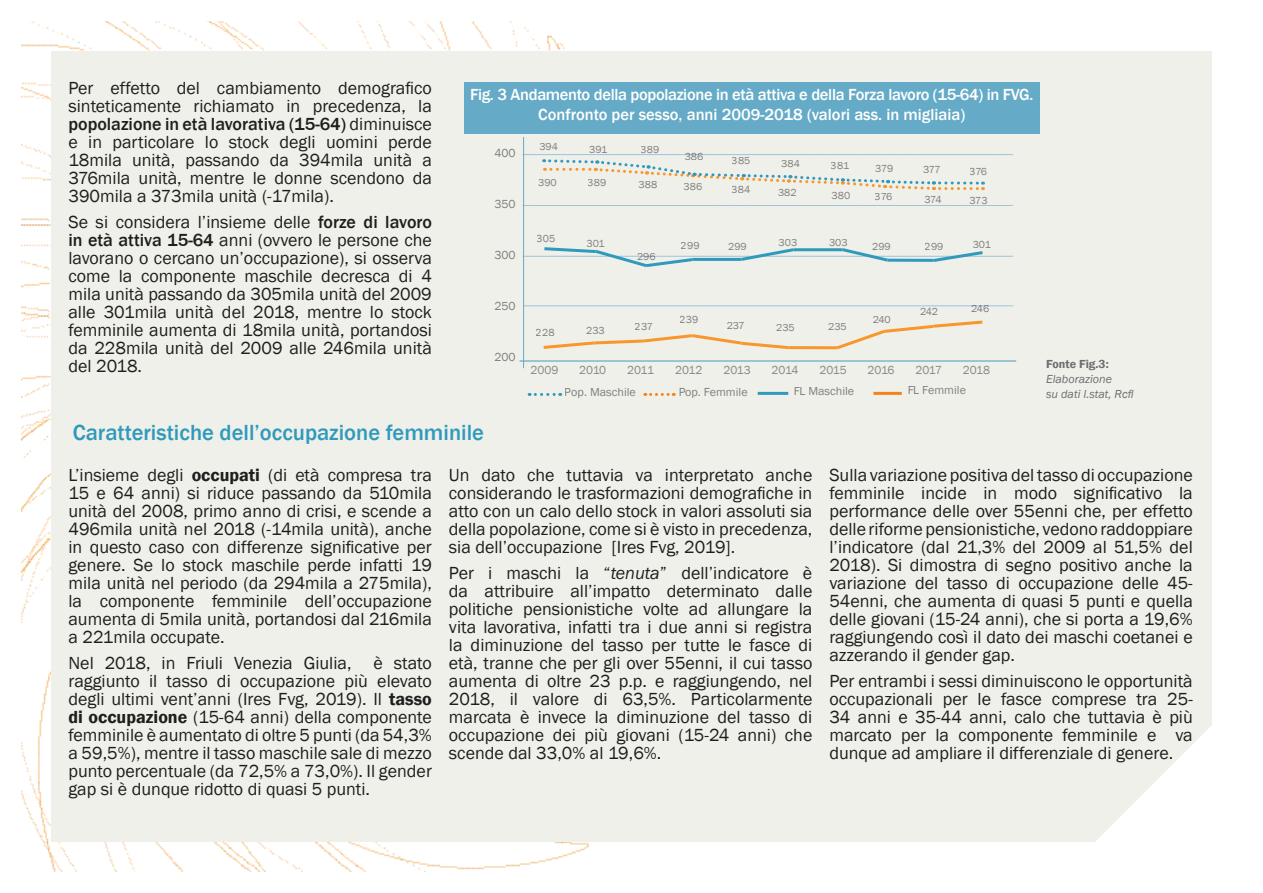
<style>
.page{position:relative;width:1263px;height:893px;background:#fff}
.page>*{position:absolute;margin:0;border:0;box-sizing:border-box;transform-origin:0 0}
.t1{font:500 22.5px "Franklin Gothic";color:#2f9abc}
.t2{font:18px/18px "Franklin Gothic";color:#231f20;text-align:justify}
.t3{font:500 16.5px/19.8px "Franklin Gothic";letter-spacing:-.02em;color:#fff;text-align:center}
.t4{font:12px "Franklin Gothic";color:#88878a}
.t5{font:italic 12px/15px "Franklin Gothic";color:#6c6d70}
.t6{font:600 12px "Franklin Gothic";color:#6c6d70}
.t7{font:10.5px "Franklin Gothic";color:#88878a}
.s1{font-weight:500}
.s2{font-weight:600}
.s3{font-style:italic}
</style>
<div class="page">
<img style="left:21px;top:21px;width:568px;height:851px">
<div style="left:51px;top:51px;width:1161px;height:791px;background:#f0f0ea"></div>
<hr style="left:519px;top:360px;width:497px;height:2px;background:#65aac7">
<svg style="left:524px;top:306px;width:489px;height:1px"></svg>
<div style="left:464px;top:82px;width:576px;height:52px;background:#65aac7"></div>
<svg style="left:529px;top:393px;width:32px;height:3px"></svg>
<svg style="left:645px;top:393px;width:29px;height:3px"></svg>
<hr style="left:758px;top:392px;width:30px;height:3px;background:#2f9abc">
<hr style="left:873px;top:392px;width:29px;height:3px;background:#f58220">
<svg style="left:524px;top:205px;width:489px;height:1px"></svg>
<hr style="left:523px;top:137px;width:1px;height:231px;background:#65aac7">
<svg style="left:540px;top:332px;width:251px;height:19px"></svg>
<hr style="left:788px;top:346px;width:49px;height:3px;background:#f7972c">
<svg style="left:833px;top:319px;width:152px;height:33px"></svg>
<svg style="left:523px;top:246px;width:490px;height:23px"></svg>
<svg style="left:523px;top:154px;width:490px;height:37px"></svg>
<p class="t2" style="left:68px;top:79px;width:365px">Per effetto del cambiamento demografico sinteticamente richiamato in precedenza, la <span class="s1">popolazione in età lavorativa (15-64)</span> diminuisce e in particolare lo stock degli uomini perde 18mila unità, passando da 394mila unità a 376mila unità, mentre le donne scendono da 390mila a 373mila unità (-17mila).</p>
<p class="t2" style="left:68px;top:213px;width:365px">Se si considera l’insieme delle <span class="s1">forze di lavoro in età attiva 15-64</span> anni (ovvero le persone che lavorano o cercano un’occupazione), si osserva come la componente maschile decresca di 4 mila unità passando da 305mila unità del 2009 alle 301mila unità del 2018, mentre lo stock femminile aumenta di 18mila unità, portandosi da 228mila unità del 2009 alle 246mila unità del 2018.</p>
<p class="t3" style="left:470px;top:85px;width:565px">Fig. 3 Andamento della popolazione in età attiva e della Forza lavoro (15-64) in FVG.<br>Confronto per sesso, anni 2009-2018 (valori ass. in migliaia)</p>
<p class="t4" style="left:494px;top:145px;width:23px">400</p>
<p class="t4" style="left:494px;top:196px;width:23px">350</p>
<p class="t4" style="left:494px;top:247px;width:23px">300</p>
<p class="t7" style="left:539px;top:140px;width:20px">394</p>
<p class="t7" style="left:538px;top:176px;width:20px">390</p>
<p class="t7" style="left:537px;top:232px;width:20px">305</p>
<p class="t7" style="left:589px;top:143px;width:20px">391</p>
<p class="t7" style="left:641px;top:143px;width:20px">389</p>
<p class="t7" style="left:588px;top:176px;width:20px">389</p>
<p class="t7" style="left:639px;top:178px;width:20px">388</p>
<p class="t7" style="left:685px;top:150px;width:20px">386</p>
<p class="t7" style="left:684px;top:180px;width:20px">386</p>
<p class="t7" style="left:586px;top:237px;width:20px">301</p>
<p class="t7" style="left:681px;top:239px;width:20px">299</p>
<p class="t7" style="left:637px;top:250px;width:20px">296</p>
<p class="t7" style="left:732px;top:154px;width:20px">385</p>
<p class="t7" style="left:781px;top:157px;width:20px">384</p>
<p class="t7" style="left:732px;top:183px;width:20px">384</p>
<p class="t7" style="left:778px;top:186px;width:20px">382</p>
<p class="t7" style="left:831px;top:159px;width:20px">381</p>
<p class="t7" style="left:832px;top:189px;width:20px">380</p>
<p class="t7" style="left:875px;top:162px;width:20px">379</p>
<p class="t7" style="left:923px;top:163px;width:19px">377</p>
<p class="t7" style="left:875px;top:190px;width:19px">376</p>
<p class="t7" style="left:925px;top:193px;width:18px">374</p>
<p class="t7" style="left:970px;top:165px;width:19px">376</p>
<p class="t7" style="left:969px;top:194px;width:20px">373</p>
<p class="t7" style="left:728px;top:240px;width:20px">299</p>
<p class="t7" style="left:779px;top:236px;width:20px">303</p>
<p class="t7" style="left:872px;top:240px;width:20px">299</p>
<p class="t7" style="left:925px;top:240px;width:20px">299</p>
<p class="t7" style="left:829px;top:236px;width:20px">303</p>
<p class="t7" style="left:973px;top:238px;width:20px">301</p>
<p class="t4" style="left:494px;top:298px;width:23px">250</p>
<p class="t4" style="left:494px;top:349px;width:23px">200</p>
<p class="t7" style="left:536px;top:326px;width:20px">228</p>
<p class="t7" style="left:680px;top:313px;width:20px">239</p>
<p class="t7" style="left:586px;top:324px;width:20px">233</p>
<p class="t7" style="left:635px;top:320px;width:20px">237</p>
<p class="t7" style="left:726px;top:319px;width:20px">237</p>
<p class="t7" style="left:776px;top:321px;width:20px">235</p>
<p class="t7" style="left:828px;top:320px;width:20px">235</p>
<p class="t7" style="left:873px;top:313px;width:20px">240</p>
<p class="t7" style="left:920px;top:305px;width:20px">242</p>
<p class="t7" style="left:971px;top:302px;width:20px">246</p>
<p class="t4" style="left:530px;top:362px;width:29px">2009</p>
<p class="t4" style="left:579px;top:362px;width:29px">2010</p>
<p class="t4" style="left:627px;top:362px;width:29px">2011</p>
<p class="t4" style="left:675px;top:362px;width:29px">2012</p>
<p class="t4" style="left:723px;top:362px;width:29px">2013</p>
<p class="t4" style="left:771px;top:362px;width:29px">2014</p>
<p class="t4" style="left:819px;top:362px;width:29px">2015</p>
<p class="t4" style="left:867px;top:362px;width:29px">2016</p>
<p class="t4" style="left:915px;top:362px;width:28px">2017</p>
<p class="t4" style="left:963px;top:362px;width:29px">2018</p>
<p class="t4" style="left:565px;top:385px;width:73px">Pop. Maschile</p>
<p class="t4" style="left:678px;top:384px;width:71px">Pop. Femmile</p>
<p class="t4" style="left:793px;top:384px;width:62px">FL Maschile</p>
<p class="t4" style="left:907px;top:383px;width:60px">FL Femmile</p>
<p class="t6" style="left:1046px;top:357px;width:64px">Fonte Fig.3:</p>
<p class="t5" style="left:1046px;top:372px;width:89px">Elaborazione<br>su dati I.stat, Rcfl</p>
<p class="t1" style="left:73px;top:419px;width:413px">Caratteristiche dell’occupazione femminile</p>
<p class="t2" style="left:68px;top:466px;width:365px">L’insieme degli <span class="s2">occupati</span> (di età compresa tra 15 e 64 anni) si riduce passando da 510mila unità del 2008, primo anno di crisi, e scende a 496mila unità nel 2018 (-14mila unità), anche in questo caso con differenze significative per genere. Se lo stock maschile perde infatti 19 mila unità nel periodo (da 294mila a 275mila), la componente femminile dell’occupazione aumenta di 5mila unità, portandosi dal 216mila a 221mila occupate.</p>
<p class="t2" style="left:68px;top:654px;width:365px">Nel 2018, in Friuli Venezia Giulia, è stato raggiunto il tasso di occupazione più elevato degli ultimi vent’anni (Ires Fvg, 2019). Il <span class="s2">tasso di occupazione</span> (15-64 anni) della componente femminile è aumentato di oltre 5 punti (da 54,3% a 59,5%), mentre il tasso maschile sale di mezzo punto percentuale (da 72,5% a 73,0%). Il gender gap si è dunque ridotto di quasi 5 punti.</p>
<p class="t2" style="left:449px;top:466px;width:365px">Un dato che tuttavia va interpretato anche considerando le trasformazioni demografiche in atto con un calo dello stock in valori assoluti sia della popolazione, come si è visto in precedenza, sia dell’occupazione [Ires Fvg, 2019].</p>
<p class="t2" style="left:449px;top:564px;width:365px">Per i maschi la “<span class="s3">tenuta</span>” dell’indicatore è da attribuire all’impatto determinato dalle politiche pensionistiche volte ad allungare la vita lavorativa, infatti tra i due anni si registra la diminuzione del tasso per tutte le fasce di età, tranne che per gli over 55enni, il cui tasso aumenta di oltre 23 p.p. e raggiungendo, nel 2018, il valore di 63,5%. Particolarmente marcata è invece la diminuzione del tasso di occupazione dei più giovani (15-24 anni) che scende dal 33,0% al 19,6%.</p>
<p class="t2" style="left:829px;top:466px;width:365px">Sulla variazione positiva del tasso di occupazione femminile incide in modo significativo la performance delle over 55enni che, per effetto delle riforme pensionistiche, vedono raddoppiare l’indicatore (dal 21,3% del 2009 al 51,5% del 2018). Si dimostra di segno positivo anche la variazione del tasso di occupazione delle 45- 54enni, che aumenta di quasi 5 punti e quella delle giovani (15-24 anni), che si porta a 19,6% raggiungendo così il dato dei maschi coetanei e azzerando il gender gap.</p>
<p class="t2" style="left:829px;top:672px;width:365px">Per entrambi i sessi diminuiscono le opportunità occupazionali per le fasce comprese tra 25- 34 anni e 35-44 anni, calo che tuttavia è più marcato per la componente femminile e va dunque ad ampliare il differenziale di genere.</p>
</div>
